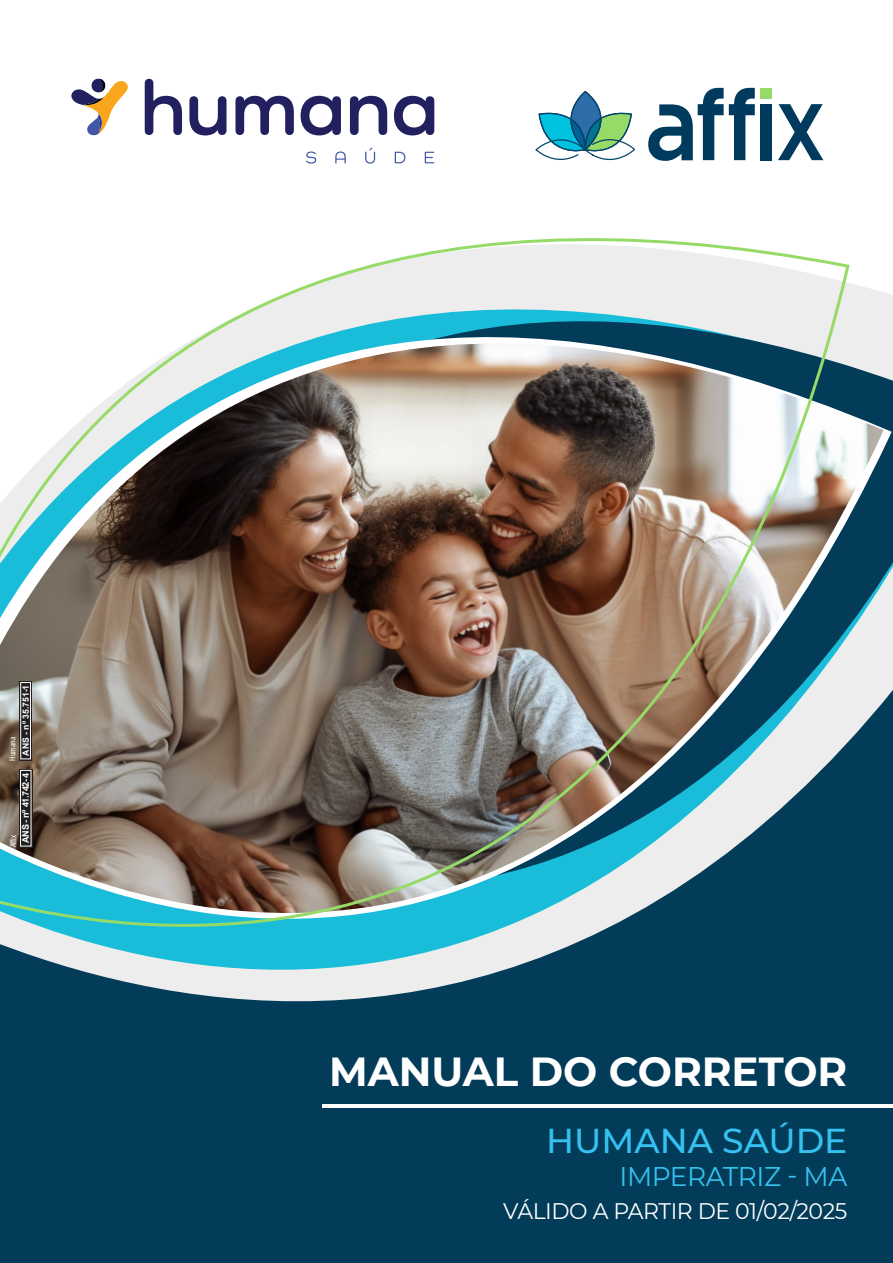
<style>
.page{position:relative;width:893px;height:1263px;background:#fff}
.page>*{position:absolute;margin:0;border:0;box-sizing:border-box;transform-origin:0 0}
.t1{font:700 40.5px "Montserrat";color:#fff}
.t2{font:500 34.5px "Montserrat";color:#35c2f0}
.t3{font:27px "Montserrat";letter-spacing:-.02em;color:#35c2f0}
.t4{font:22.5px "Montserrat";letter-spacing:-.02em;color:#fff}
.t5{font:700 9.15px "Arial";letter-spacing:-.04em;color:#fff}
.t6{font:condensed 9px "Myriad Pro";color:#fff}
.t7{font:700 8.55px "Arial";color:#fff}
</style>
<div class="page">
<div style="left:0;top:590px;width:893px;height:673px;background:#033c59"></div>
<hr style="left:323px;top:1105px;width:570px;height:3px;background:#fff">
<svg style="left:851px;top:284px;width:42px;height:417px"></svg>
<img style="left:851px;top:343px;width:33px;height:396px">
<img style="left:0;top:87px;width:851px;height:915px">
<div style="left:19px;top:681px;width:13px;height:79px;background:#231f20"></div>
<div style="left:20px;top:682px;width:11px;height:77px;border:1px solid #fff"></div>
<svg style="left:19px;top:769px;width:13px;height:78px"></svg>
<div style="left:21px;top:770px;width:10px;height:76px;background:#211e1e"></div>
<div style="left:20px;top:770px;width:11px;height:76px;border:1px solid #fff"></div>
<svg style="left:778px;top:104px;width:45px;height:56px"></svg>
<div style="left:760px;top:104px;width:11px;height:56px;background:#003a5d"></div>
<div style="left:760px;top:88px;width:11px;height:11px;background:#96db68"></div>
<svg style="left:648px;top:88px;width:107px;height:73px"></svg>
<svg style="left:535px;top:91px;width:100px;height:69px"></svg>
<svg style="left:71px;top:78px;width:63px;height:59px"></svg>
<svg style="left:306px;top:148px;width:128px;height:16px"></svg>
<svg style="left:145px;top:79px;width:289px;height:56px"></svg>
<p class="t7" style="left:20px;top:755px;width:72px;rotate:-90deg">ANS - nº 35.751-1</p>
<p class="t6" style="left:7px;top:760px;width:25px;rotate:-90deg">Humana</p>
<p class="t5" style="left:19px;top:843px;width:71px;rotate:-90deg">ANS - nº 41.742-4</p>
<p class="t6" style="left:8px;top:847px;width:14px;rotate:-90deg">Affix</p>
<h1 class="t1" style="left:329px;top:1042px;width:520px">MANUAL DO CORRETOR</h1>
<h2 class="t2" style="left:546px;top:1116px;width:303px">HUMANA SAÚDE</h2>
<p class="t3" style="left:620px;top:1158px;width:229px">IMPERATRIZ - MA</p>
<p class="t4" style="left:503px;top:1195px;width:346px">VÁLIDO A PARTIR DE 01/02/2025</p>
</div>
